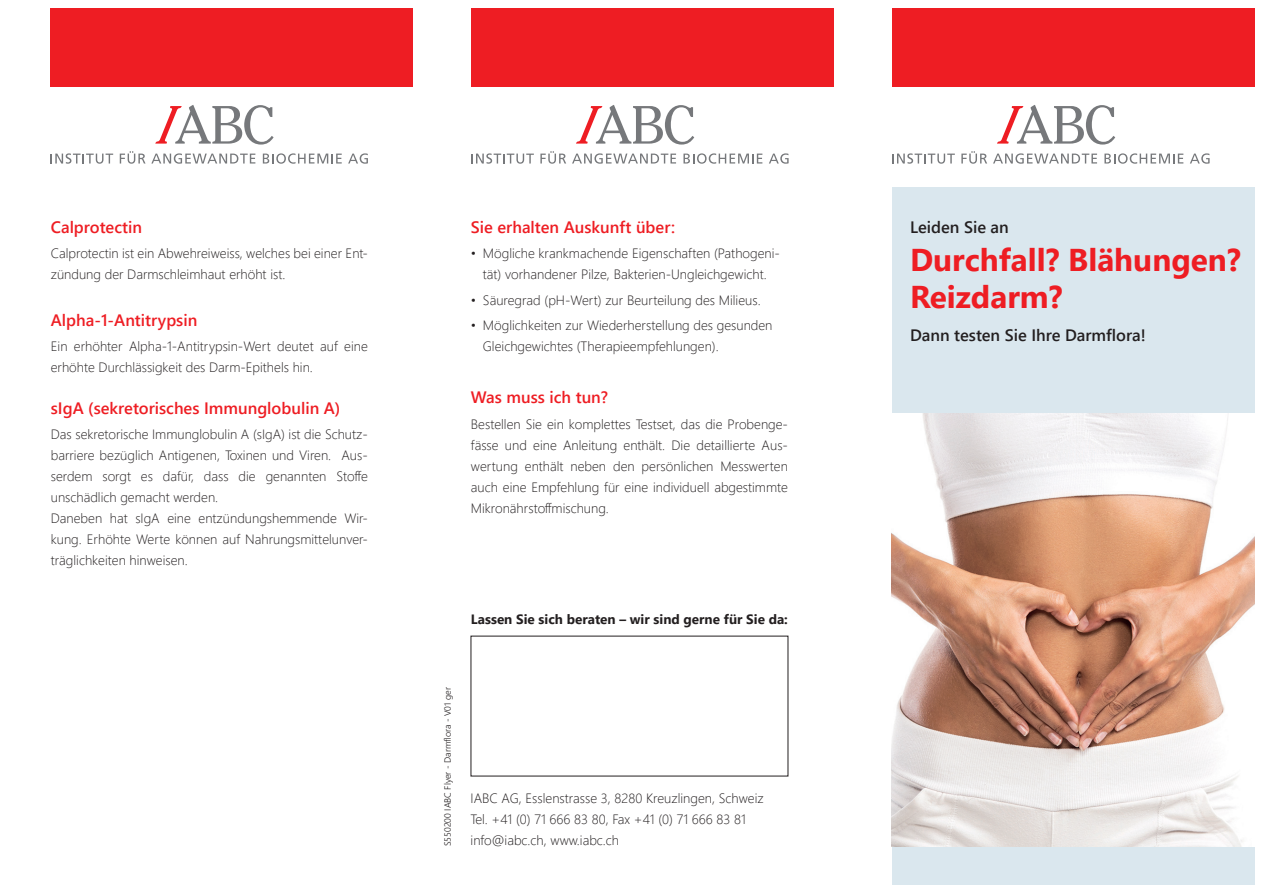
<style>
.page{position:relative;width:1263px;height:893px;background:#fff}
.page>*{position:absolute;margin:0;border:0;box-sizing:border-box;transform-origin:0 0}
.t1{font:700 31.5px/37.5px "Segoe UI";color:#ee1d23}
.t2{font:600 16.5px "Segoe UI";color:#ee1d23}
.t3{font:600 16.5px "Segoe UI";color:#231f20}
.t4{font:300 13.5px/21px "Segoe UI";color:#231f20}
.t5{font:700 13.5px "Segoe UI";color:#231f20}
.t6{font:300 9px "Segoe UI";color:#231f20}
</style>
<div class="page">
<div style="left:892px;top:9px;width:362px;height:78px;background:#ee1d23"></div>
<div style="left:471px;top:9px;width:362px;height:78px;background:#ee1d23"></div>
<div style="left:50px;top:9px;width:362px;height:78px;background:#ee1d23"></div>
<svg style="left:155px;top:105px;width:119px;height:40px"></svg>
<svg style="left:51px;top:153px;width:62px;height:11px"></svg>
<svg style="left:120px;top:151px;width:135px;height:13px"></svg>
<svg style="left:263px;top:153px;width:79px;height:11px"></svg>
<svg style="left:348px;top:153px;width:20px;height:11px"></svg>
<svg style="left:576px;top:105px;width:118px;height:40px"></svg>
<svg style="left:471px;top:153px;width:63px;height:11px"></svg>
<svg style="left:540px;top:151px;width:26px;height:13px"></svg>
<svg style="left:572px;top:153px;width:104px;height:11px"></svg>
<svg style="left:683px;top:153px;width:79px;height:11px"></svg>
<svg style="left:769px;top:153px;width:20px;height:11px"></svg>
<svg style="left:997px;top:105px;width:118px;height:40px"></svg>
<svg style="left:892px;top:153px;width:63px;height:11px"></svg>
<svg style="left:961px;top:151px;width:26px;height:13px"></svg>
<svg style="left:993px;top:153px;width:104px;height:11px"></svg>
<svg style="left:1104px;top:153px;width:79px;height:11px"></svg>
<svg style="left:1190px;top:153px;width:19px;height:11px"></svg>
<div style="left:892px;top:187px;width:362px;height:697px;background:#dae7ee"></div>
<img style="left:892px;top:413px;width:362px;height:433px">
<p class="t2" style="left:51px;top:221px;width:93px">Calprotectin</p>
<p class="t4" style="left:51px;top:244px;width:318px">Calprotectin ist ein Abwehreiweiss, welches bei einer Ent&shy;zündung der Darmschleimhaut erhöht ist.</p>
<p class="t2" style="left:51px;top:313px;width:148px">Alpha-1-Antitrypsin</p>
<p class="t4" style="left:51px;top:337px;width:318px">Ein erhöhter Alpha-1-Antitrypsin-Wert deutet auf eine erhöhte Durchlässigkeit des Darm-Epithels hin.</p>
<p class="t2" style="left:51px;top:401px;width:291px">sIgA (sekretorisches Immunglobulin A)</p>
<p class="t4" style="left:51px;top:425px;width:318px">Das sekretorische Immunglobulin A (sIgA) ist die Schutz&shy;barriere bezüglich Antigenen, Toxinen und Viren. Aus&shy;serdem sorgt es dafür, dass die genannten Stoffe unschädlich gemacht werden.<br>Daneben hat sIgA eine entzündungshemmende Wir&shy;kung. Erhöhte Werte können auf Nahrungsmittelunver&shy;träglichkeiten hinweisen.</p>
<p class="t2" style="left:471px;top:221px;width:206px">Sie erhalten Auskunft über:</p>
<p class="t4" style="left:471px;top:244px;width:310px;text-align:center">• Mögliche krankmachende Eigenschaften (Pathogeni&shy;tät) vorhandener Pilze, Bakterien-Ungleichgewicht.</p>
<p class="t4" style="left:471px;top:291px;width:291px">• Säuregrad (pH-Wert) zur Beurteilung des Milieus.</p>
<p class="t4" style="left:483px;top:316px;width:291px;text-indent:-12px">• Möglichkeiten zur Wiederherstellung des gesunden<br>Gleichgewichtes (Therapieempfehlungen).</p>
<p class="t2" style="left:471px;top:391px;width:139px">Was muss ich tun?</p>
<p class="t4" style="left:471px;top:415px;width:318px;text-align:justify">Bestellen Sie ein komplettes Testset, das die Probenge&shy;fässe und eine Anleitung enthält. Die detaillierte Aus&shy;wertung enthält neben den persönlichen Messwerten auch eine Empfehlung für eine individuell abgestimmte Mikronährstoffmischung.</p>
<p class="t5" style="left:471px;top:614px;width:318px">Lassen Sie sich beraten – wir sind gerne für Sie da:</p>
<p class="t6" style="left:439px;top:846px;width:160px;rotate:-90deg">S550200 IABC Flyer - Darmflora - V01 ger</p>
<p class="t4" style="left:471px;top:789px;width:295px">IABC AG, Esslenstrasse 3, 8280 Kreuzlingen, Schweiz<br>Tel. +41 (0) 71 666 83 80, Fax +41 (0) 71 666 83 81</p>
<p class="t4" style="left:471px;top:831px;width:150px">info@iabc.ch, www.iabc.ch</p>
<p class="t3" style="left:910px;top:221px;width:100px">Leiden Sie an</p>
<h1 class="t1" style="left:910px;top:244px;width:332px">Durchfall? Blähungen?<br>Reizdarm?</h1>
<p class="t3" style="left:910px;top:319px;width:237px">Dann testen Sie Ihre Darmflora!</p>
</div>
